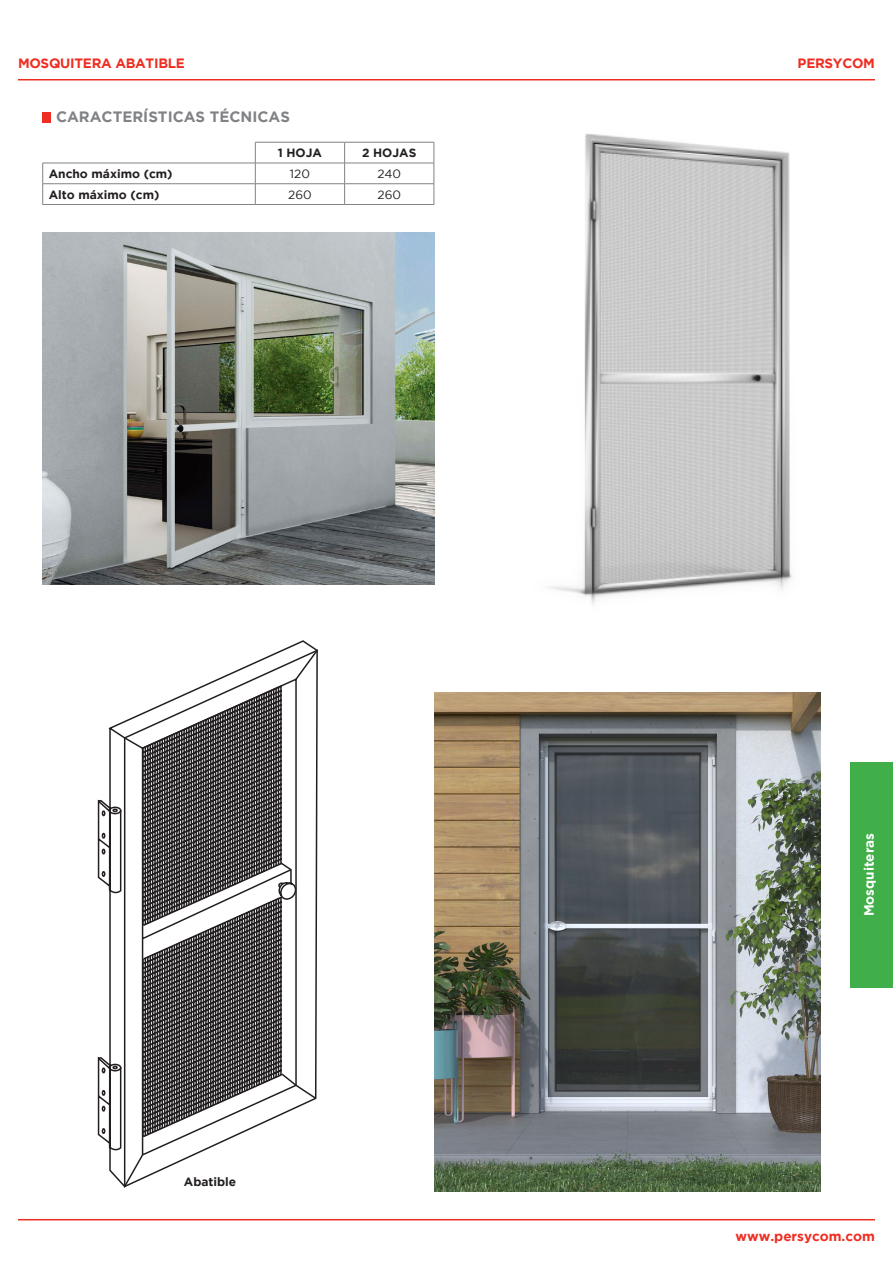
<style>
.page{position:relative;width:893px;height:1263px;background:#fff}
.page>*{position:absolute;margin:0;border:0;box-sizing:border-box;transform-origin:0 0}
.t1{font:700 15px "Gotham";color:#808285}
.t2{font:700 13.5px "Gotham";letter-spacing:-.02em;color:#ee2e22}
.t3{font:700 13.5px "Gotham";color:#ee2e22}
.t4{font:700 13.5px "Gotham";color:#fff}
.t5{font:700 12px "Gotham";color:#231f20}
.t6{font:12px "Gotham";color:#231f20}
</style>
<div class="page">
<hr style="left:18px;top:79px;width:857px;height:1px;background:#ee2e22">
<hr style="left:18px;top:1219px;width:857px;height:1px;background:#ee2e22">
<div style="left:850px;top:762px;width:43px;height:225px;background:#40ae49"></div>
<svg style="left:97px;top:640px;width:221px;height:548px"></svg>
<img style="left:549px;top:133px;width:243px;height:472px">
<hr style="left:255px;top:142px;width:90px;height:1px;background:#808285">
<hr style="left:345px;top:142px;width:89px;height:1px;background:#808285">
<hr style="left:43px;top:183px;width:212px;height:1px;background:#808285">
<svg style="left:42px;top:163px;width:1px;height:41px"></svg>
<hr style="left:255px;top:183px;width:90px;height:1px;background:#808285">
<svg style="left:255px;top:142px;width:1px;height:62px"></svg>
<hr style="left:345px;top:183px;width:89px;height:1px;background:#808285">
<svg style="left:344px;top:142px;width:1px;height:62px"></svg>
<svg style="left:434px;top:142px;width:1px;height:62px"></svg>
<hr style="left:43px;top:204px;width:212px;height:1px;background:#808285">
<hr style="left:255px;top:204px;width:90px;height:1px;background:#808285">
<hr style="left:345px;top:204px;width:89px;height:1px;background:#808285">
<hr style="left:43px;top:163px;width:212px;height:1px;background:#808285">
<hr style="left:255px;top:163px;width:90px;height:1px;background:#808285">
<hr style="left:345px;top:163px;width:89px;height:1px;background:#808285">
<div style="left:43px;top:112px;width:8px;height:11px;background:#ee2e22"></div>
<img style="left:435px;top:692px;width:385px;height:499px">
<img style="left:43px;top:233px;width:392px;height:351px">
<p class="t2" style="left:18px;top:55px;width:168px">MOSQUITERA ABATIBLE</p>
<p class="t2" style="left:798px;top:55px;width:79px">PERSYCOM</p>
<p class="t1" style="left:56px;top:108px;width:235px">CARACTERÍSTICAS TÉCNICAS</p>
<p class="t5" style="left:278px;top:146px;width:46px">1 HOJA</p>
<p class="t5" style="left:362px;top:146px;width:56px">2 HOJAS</p>
<p class="t5" style="left:49px;top:167px;width:125px">Ancho máximo (cm)</p>
<p class="t6" style="left:290px;top:167px;width:22px">120</p>
<p class="t6" style="left:377px;top:167px;width:25px">240</p>
<p class="t5" style="left:49px;top:187px;width:112px">Alto máximo (cm)</p>
<p class="t6" style="left:288px;top:188px;width:25px">260</p>
<p class="t6" style="left:377px;top:188px;width:25px">260</p>
<p class="t5" style="left:184px;top:1175px;width:54px">Abatible</p>
<p class="t4" style="left:861px;top:916px;width:85px;rotate:-90deg">Mosquiteras</p>
<p class="t3" style="left:735px;top:1228px;width:141px">www.persycom.com</p>
</div>
